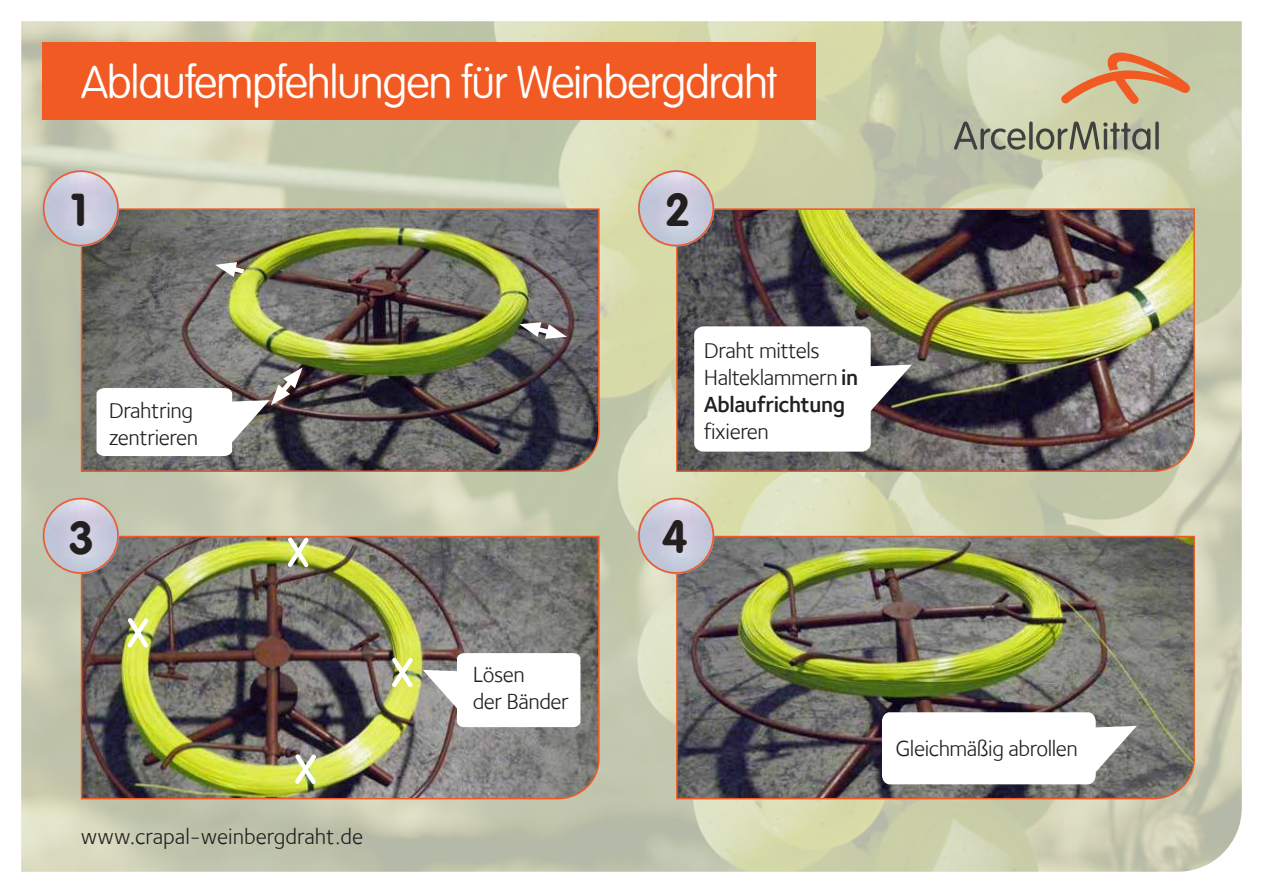
<style>
.page{position:relative;width:1263px;height:893px;background:#fff}
.page>*{position:absolute;margin:0;border:0;box-sizing:border-box;transform-origin:0 0}
.t1{font:100 45px "VAG Rounded Std";letter-spacing:-.03em;color:#fff}
.t2{font:700 45px "VAG Rounded";color:#231f20}
.t3{font:22.5px/27px "Foundry Sterling";letter-spacing:-.02em;color:#231f20}
.t4{font:22.5px "Foundry Sterling";color:#231f20}
.s1{font-weight:600}
</style>
<div class="page">
<img style="left:21px;top:21px;width:1221px;height:851px">
<div style="left:43px;top:43px;width:772px;height:77px;background:#f15a22"></div>
<img style="left:80px;top:208px;width:520px;height:265px">
<img style="left:80px;top:535px;width:520px;height:265px">
<img style="left:675px;top:208px;width:521px;height:265px">
<img style="left:675px;top:535px;width:521px;height:265px">
<svg style="left:43px;top:170px;width:76px;height:77px"></svg>
<img style="left:44px;top:171px;width:74px;height:74px;border-radius:37px">
<div style="left:43px;top:171px;width:76px;height:75px;border:2px solid #f15a22;border-radius:50%"></div>
<svg style="left:43px;top:497px;width:76px;height:77px"></svg>
<img style="left:44px;top:499px;width:74px;height:74px;border-radius:37px">
<div style="left:43px;top:498px;width:76px;height:76px;border:2px solid #f15a22;border-radius:50%"></div>
<svg style="left:638px;top:497px;width:76px;height:77px"></svg>
<img style="left:639px;top:499px;width:74px;height:74px;border-radius:37px">
<div style="left:638px;top:498px;width:76px;height:76px;border:2px solid #f15a22;border-radius:50%"></div>
<svg style="left:1061px;top:53px;width:129px;height:51px;background:#d5ab81"></svg>
<svg style="left:1029px;top:121px;width:4px;height:29px"></svg>
<svg style="left:954px;top:121px;width:71px;height:29px;background:#9da08d"></svg>
<svg style="left:1155px;top:121px;width:4px;height:29px"></svg>
<svg style="left:1036px;top:121px;width:114px;height:29px;background:#9c9f86"></svg>
<svg style="left:638px;top:170px;width:76px;height:77px"></svg>
<img style="left:639px;top:171px;width:74px;height:74px;border-radius:37px">
<div style="left:638px;top:171px;width:76px;height:75px;border:2px solid #f15a22;border-radius:50%"></div>
<svg style="left:882px;top:712px;width:255px;height:72px"></svg>
<svg style="left:519px;top:322px;width:48px;height:17px"></svg>
<svg style="left:215px;top:262px;width:34px;height:15px"></svg>
<svg style="left:97px;top:367px;width:206px;height:89px"></svg>
<svg style="left:124px;top:614px;width:28px;height:38px"></svg>
<svg style="left:284px;top:533px;width:29px;height:38px"></svg>
<svg style="left:388px;top:654px;width:29px;height:37px"></svg>
<svg style="left:291px;top:750px;width:29px;height:38px"></svg>
<svg style="left:423px;top:653px;width:157px;height:74px"></svg>
<svg style="left:694px;top:326px;width:218px;height:126px"></svg>
<h1 class="t1" style="left:81px;top:57px;width:698px">Ablaufempfehlungen für Weinbergdraht</h1>
<h1 class="t2" style="left:71px;top:181px;width:18px">1</h1>
<h1 class="t2" style="left:665px;top:181px;width:27px">2</h1>
<p class="t3" style="left:109px;top:397px;width:91px">Drahtring zentrieren</p>
<p class="t3" style="left:704px;top:337px;width:156px">Draht mittels<br>Halteklammern <span class="s1">in<br>Ablaufrichtung</span></p>
<p class="t3" style="left:704px;top:418px;width:67px">fixieren</p>
<h1 class="t2" style="left:68px;top:510px;width:27px">3</h1>
<h1 class="t2" style="left:662px;top:509px;width:27px">4</h1>
<p class="t4" style="left:81px;top:823px;width:284px">www.crapal-weinbergdraht.de</p>
<p class="t3" style="left:473px;top:661px;width:98px">Lösen<br>der Bänder</p>
<p class="t3" style="left:895px;top:735px;width:184px">Gleichmäßig abrollen</p>
</div>
